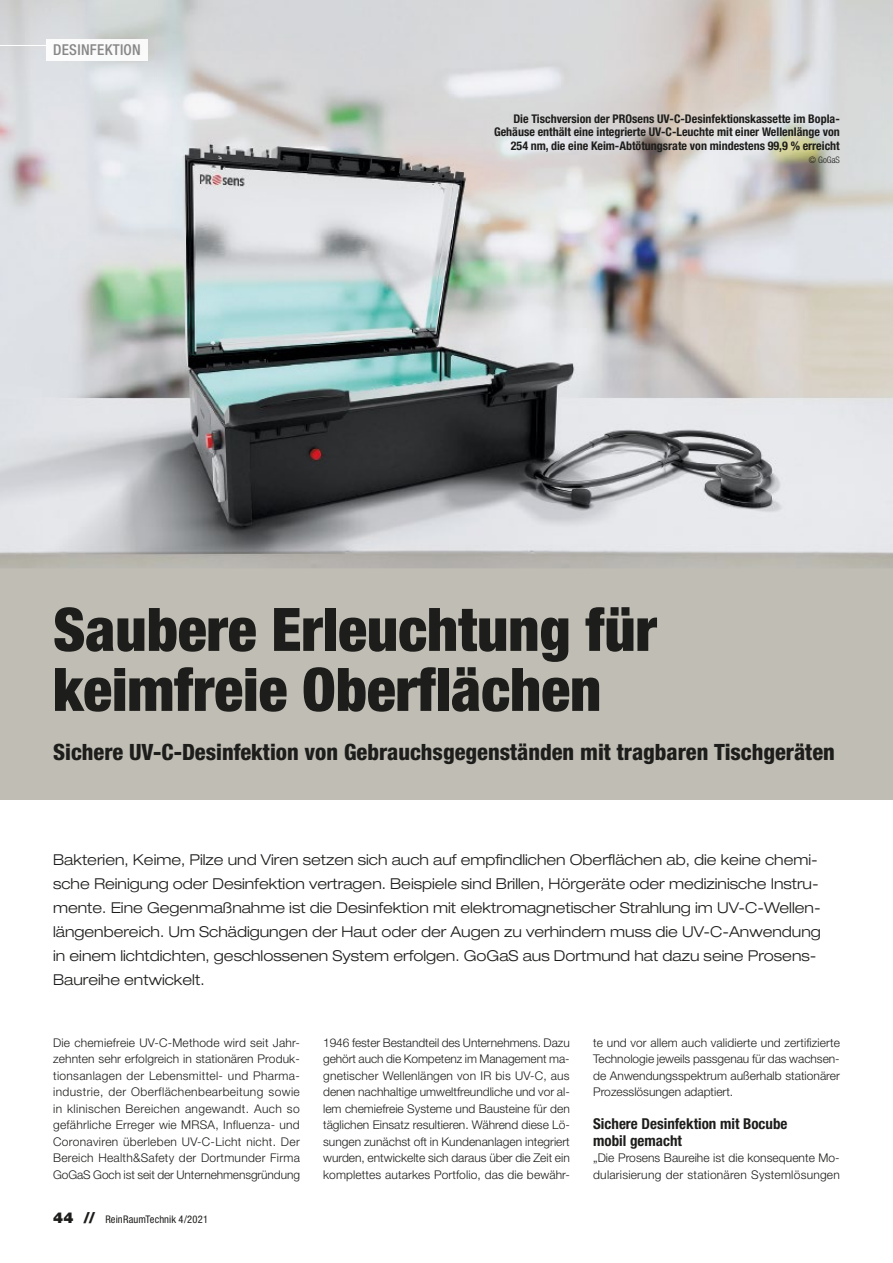
<style>
.page{position:relative;width:893px;height:1263px;background:#fff}
.page>*{position:absolute;margin:0;border:0;box-sizing:border-box;transform-origin:0 0}
.t1{font:900 condensed 60px/60px "Helvetica Neue LT Std";color:#1d1d1b}
.t2{font:800 condensed 22.5px "Helvetica Neue LT Std";color:#1d1d1b}
.t3{font:300 expanded 15px/24px "Helvetica Neue LT Std";color:#1d1d1b}
.t4{font:700 condensed 15px/16.5px "Helvetica Neue LT Std";color:#1d1d1b}
.t5{font:500 condensed 15px "Helvetica Neue LT Std";letter-spacing:.02em;color:#878787}
.t6{font:300 12px/16.5px "Helvetica Neue LT Std";letter-spacing:.005em;color:#1d1d1b;text-align:justify}
.t7{font:700 condensed 12px/13.5px "Helvetica Neue LT Std";color:#1d1d1b;text-align:right}
.t8{font:condensed 10.5px "Helvetica Neue LT Std";letter-spacing:.01em;color:#1d1d1b}
.t9{font:300 condensed 9px "Helvetica Neue LT Std";color:#1d1d1b}
.s1{font-weight:900;font-stretch:normal;font-size:15px}
</style>
<div class="page">
<div style="left:0;top:0;width:893px;height:799px;background:#c0bdb4"></div>
<img style="left:0;top:0;width:893px;height:568px">
<hr style="left:0;top:45px;width:47px;height:1px;background:#fff">
<div style="left:47px;top:39px;width:100px;height:22px;background:#fafbfb"></div>
<p class="t5" style="left:53px;top:41px;width:89px">DESINFEKTION</p>
<p class="t7" style="left:494px;top:112px;width:347px">Die Tischversion der PROsens UV-C-Desinfektionskassette im Bopla-<br>Gehäuse enthält eine integrierte UV-C-Leuchte mit einer Wellenlänge von<br>254 nm, die eine Keim-Abtötungsrate von mindestens 99,9 % erreicht</p>
<p class="t9" style="left:809px;top:155px;width:32px">© GoGaS</p>
<h1 class="t1" style="left:53px;top:599px;width:605px">Saubere Erleuchtung für keimfreie Oberflächen</h1>
<h2 class="t2" style="left:53px;top:738px;width:783px">Sichere UV-C-Desinfektion von Gebrauchsgegenständen mit tragbaren Tischgeräten</h2>
<p class="t3" style="left:53px;top:847px;width:769px">Bakterien, Keime, Pilze und Viren setzen sich auch auf empfindlichen Oberflächen ab, die keine chemi&shy;sche Reinigung oder Desinfektion vertragen. Beispiele sind Brillen, Hörgeräte oder medizinische Instru&shy;mente. Eine Gegenmaßnahme ist die Desinfektion mit elektromagnetischer Strahlung im UV-C-Wellen&shy;längenbereich. Um Schädigungen der Haut oder der Augen zu verhindern muss die UV-C-Anwendung in einem lichtdichten, geschlossenen System erfolgen. GoGaS aus Dortmund hat dazu seine Prosens-Baureihe entwickelt.</p>
<p class="t6" style="left:53px;top:1034px;width:248px">Die chemiefreie UV-C-Methode wird seit Jahr&shy;zehnten sehr erfolgreich in stationären Produk&shy;tionsanlagen der Lebensmittel- und Pharma&shy;industrie, der Oberflächenbearbeitung sowie in klinischen Bereichen angewandt. Auch so gefährliche Erreger wie MRSA, Influenza- und Coronaviren überleben UV-C-Licht nicht. Der Bereich Health&amp;Safety der Dortmunder Firma GoGaS Goch ist seit der Unternehmensgründung</p>
<p class="t6" style="left:593px;top:1034px;width:248px">te und vor allem auch validierte und zertifizierte Technologie jeweils passgenau für das wachsen&shy;de Anwendungsspektrum außerhalb stationärer Prozesslösungen adaptiert.</p>
<p class="t6" style="left:323px;top:1034px;width:248px">1946 fester Bestandteil des Unternehmens. Dazu gehört auch die Kompetenz im Management ma&shy;gnetischer Wellenlängen von IR bis UV-C, aus denen nachhaltige umweltfreundliche und vor al&shy;lem chemiefreie Systeme und Bausteine für den täglichen Einsatz resultieren. Während diese Lö&shy;sungen zunächst oft in Kundenanlagen integriert wurden, entwickelte sich daraus über die Zeit ein komplettes autarkes Portfolio, das die bewähr-</p>
<p class="t4" style="left:593px;top:1116px;width:196px">Sichere Desinfektion mit Bocube mobil gemacht</p>
<p class="t6" style="left:593px;top:1150px;width:248px">„Die Prosens Baureihe ist die konsequente Mo&shy;dularisierung der stationären Systemlösungen</p>
<p class="t8" style="left:53px;top:1213px;width:156px"><span class="s1">44 //</span> ReinRaumTechnik 4/2021</p>
</div>
